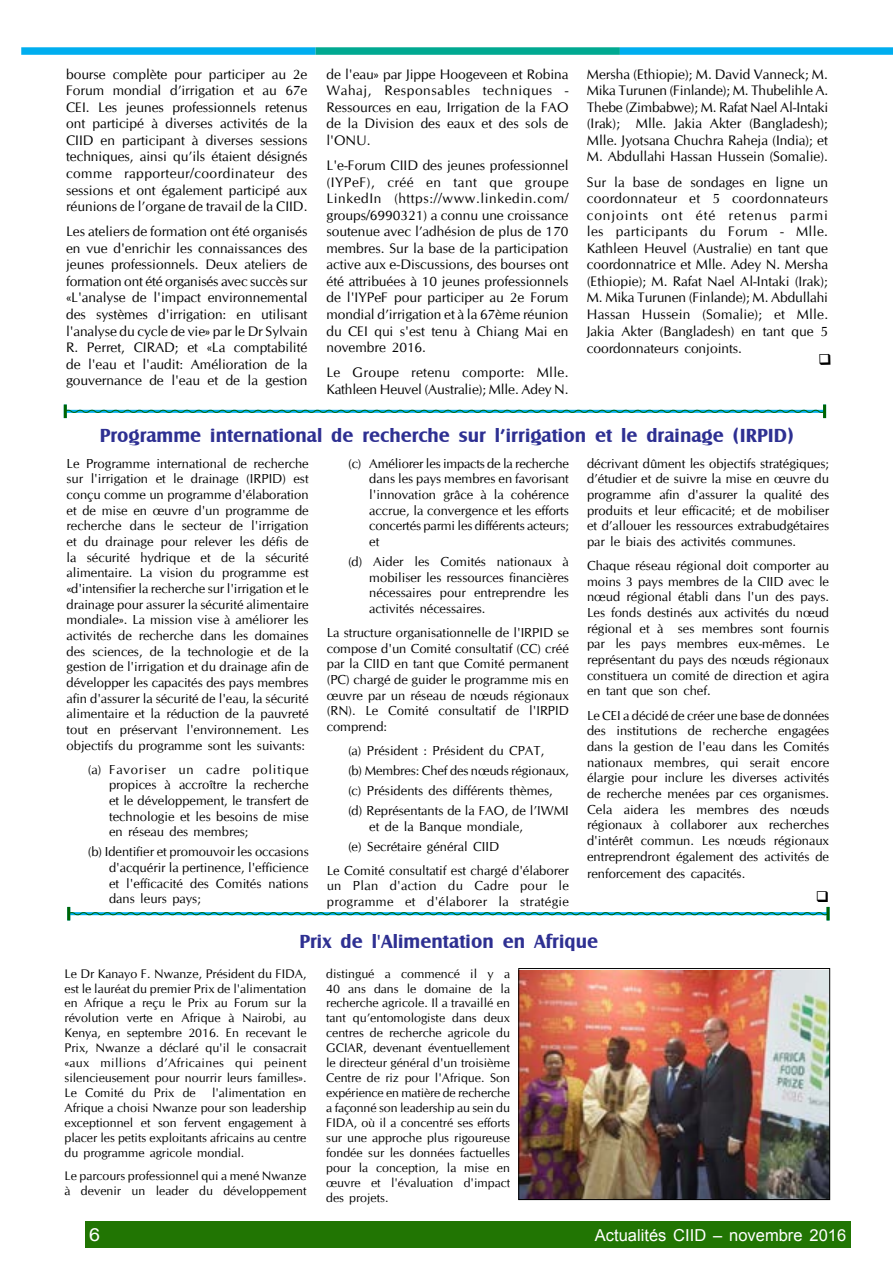
<style>
.page{position:relative;width:893px;height:1276px;background:#fff}
.page>*{position:absolute;margin:0;border:0;box-sizing:border-box;transform-origin:0 0}
.t1{font:700 19.5px "Castle T";color:#2e3092}
.t2{font:18px "Arial";color:#fff;scale:1.1 1}
.t3{font:16.5px "Arial";color:#fff}
.t4{font:13.8px/16.5px "CG Omega";color:#000;text-align:justify}
.t5{font:13.05px/15.6px "CG Omega";color:#000;text-align:justify}
.t6{font:12.45px/15px "CG Omega";color:#000;text-align:justify}
</style>
<div class="page">
<div style="left:85px;top:1221px;width:765px;height:27px;background:#217503"></div>
<svg style="left:67px;top:907px;width:762px;height:13px"></svg>
<img style="left:521px;top:970px;width:307px;height:227px">
<div style="left:519px;top:968px;width:311px;height:231px;border:1px solid #000"></div>
<svg style="left:67px;top:409px;width:756px;height:4px;background:#39abb0"></svg>
<hr style="left:64px;top:404px;width:3px;height:14px;background:#006400">
<hr style="left:823px;top:404px;width:3px;height:14px;background:#006400">
<div style="left:21px;top:47px;width:295px;height:8px;background:#00aeef"></div>
<div style="left:316px;top:47px;width:304px;height:8px;background:#00a991"></div>
<div style="left:620px;top:47px;width:273px;height:8px;background:#00aeef"></div>
<p class="t4" style="left:66px;top:66px;width:243px">bourse complète pour participer au 2e Forum mondial d’irrigation et au 67e CEI. Les jeunes professionnels retenus ont participé à diverses activités de la CIID en participant à diverses sessions techniques, ainsi qu’ils étaient désignés comme rapporteur/coordinateur des sessions et ont également participé aux réunions de l’organe de travail de la CIID.</p>
<p class="t4" style="left:66px;top:223px;width:243px">Les ateliers de formation ont été organisés en vue d'enrichir les connaissances des jeunes professionnels. Deux ateliers de formation ont été organisés avec succès sur «L'analyse de l'impact environnemental des systèmes d'irrigation: en utilisant l'analyse du cycle de vie» par le Dr Sylvain R. Perret, CIRAD; et «La comptabilité de l'eau et l'audit: Amélioration de la gouvernance de l'eau et de la gestion</p>
<p class="t4" style="left:326px;top:66px;width:244px">de l'eau» par Jippe Hoogeveen et Robina Wahaj, Responsables techniques - Ressources en eau, Irrigation de la FAO de la Division des eaux et des sols de l'ONU.</p>
<p class="t4" style="left:326px;top:157px;width:244px">L'e-Forum CIID des jeunes professionnel (IYPeF), créé en tant que groupe LinkedIn (https://www.linkedin.com/ groups/6990321) a connu une croissance soutenue avec l’adhésion de plus de 170 membres. Sur la base de la participation active aux e-Discussions, des bourses ont été attribuées à 10 jeunes professionnels de l'IYPeF pour participer au 2e Forum mondial d’irrigation et à la 67ème réunion du CEI qui s'est tenu à Chiang Mai en novembre 2016.</p>
<p class="t4" style="left:326px;top:364px;width:244px">Le Groupe retenu comporte: Mlle.<br>Kathleen Heuvel (Australie); Mlle. Adey N.</p>
<p class="t4" style="left:587px;top:66px;width:243px">Mersha (Ethiopie); M. David Vanneck; M.<br>Mika Turunen (Finlande); M. Thubelihle A.<br>Thebe (Zimbabwe); M. Rafat Nael Al-Intaki (Irak); Mlle. Jakia Akter (Bangladesh); Mlle. Jyotsana Chuchra Raheja (India); et M. Abdullahi Hassan Hussein (Somalie).</p>
<p class="t4" style="left:587px;top:174px;width:243px">Sur la base de sondages en ligne un coordonnateur et 5 coordonnateurs conjoints ont été retenus parmi les participants du Forum - Mlle.<br>Kathleen Heuvel (Australie) en tant que coordonnatrice et Mlle. Adey N. Mersha (Ethiopie); M. Rafat Nael Al-Intaki (Irak); M. Mika Turunen (Finlande); M. Abdullahi Hassan Hussein (Somalie); et Mlle.<br>Jakia Akter (Bangladesh) en tant que 5 coordonnateurs conjoints.</p>
<h1 class="t1" style="left:100px;top:424px;width:696px">Programme international de recherche sur l’irrigation et le drainage (IRPID)</h1>
<p class="t5" style="left:67px;top:455px;width:244px">Le Programme international de recherche sur l'irrigation et le drainage (IRPID) est conçu comme un programme d'élaboration et de mise en œuvre d'un programme de recherche dans le secteur de l'irrigation et du drainage pour relever les défis de la sécurité hydrique et de la sécurité alimentaire. La vision du programme est «d'intensifier la recherche sur l'irrigation et le drainage pour assurer la sécurité alimentaire mondiale». La mission vise à améliorer les activités de recherche dans les domaines des sciences, de la technologie et de la gestion de l'irrigation et du drainage afin de développer les capacités des pays membres afin d'assurer la sécurité de l'eau, la sécurité alimentaire et la réduction de la pauvreté tout en préservant l'environnement. Les objectifs du programme sont les suivants:</p>
<p class="t5" style="left:109px;top:761px;width:201px;text-indent:-21px">(a) Favoriser un cadre politique propices à accroître la recherche et le développement, le transfert de technologie et les besoins de mise en réseau des membres;</p>
<p class="t5" style="left:109px;top:844px;width:201px;text-indent:-21px">(b) Identifier et promouvoir les occasions d'acquérir la pertinence, l'efficience et l'efficacité des Comités nations dans leurs pays;</p>
<p class="t5" style="left:369px;top:455px;width:201px;text-indent:-21px">(c) Améliorer les impacts de la recherche dans les pays membres en favorisant l'innovation grâce à la cohérence accrue, la convergence et les efforts concertés parmi les différents acteurs; et</p>
<p class="t5" style="left:369px;top:554px;width:201px;text-indent:-21px">(d) Aider les Comités nationaux à mobiliser les ressources financières nécessaires pour entreprendre les activités nécessaires.</p>
<p class="t5" style="left:327px;top:625px;width:244px">La structure organisationnelle de l'IRPID se compose d'un Comité consultatif (CC) créé par la CIID en tant que Comité permanent (PC) chargé de guider le programme mis en œuvre par un réseau de nœuds régionaux (RN). Le Comité consultatif de l'IRPID comprend:</p>
<p class="t5" style="left:348px;top:741px;width:223px;line-height:20px;text-align:left">(a) Président : Président du CPAT,<br>(b) Membres: Chef des nœuds régionaux, (c) Présidents des différents thèmes, (d) Représentants de la FAO, de l’IWMI</p>
<p class="t5" style="left:348px;top:816px;width:176px;line-height:20px;text-indent:21px">et de la Banque mondiale, (e) Secrétaire général CIID</p>
<p class="t5" style="left:327px;top:862px;width:244px">Le Comité consultatif est chargé d'élaborer un Plan d'action du Cadre pour le programme et d'élaborer la stratégie</p>
<p class="t5" style="left:587px;top:455px;width:244px">décrivant dûment les objectifs stratégiques; d’étudier et de suivre la mise en œuvre du programme afin d'assurer la qualité des produits et leur efficacité; et de mobiliser et d’allouer les ressources extrabudgétaires par le biais des activités communes.</p>
<p class="t5" style="left:587px;top:558px;width:244px">Chaque réseau régional doit comporter au moins 3 pays membres de la CIID avec le nœud régional établi dans l'un des pays.<br>Les fonds destinés aux activités du nœud régional et à ses membres sont fournis par les pays membres eux-mêmes. Le représentant du pays des nœuds régionaux constituera un comité de direction et agira en tant que son chef.</p>
<p class="t5" style="left:587px;top:707px;width:244px">Le CEI a décidé de créer une base de données des institutions de recherche engagées dans la gestion de l'eau dans les Comités nationaux membres, qui serait encore élargie pour inclure les diverses activités de recherche menées par ces organismes.<br>Cela aidera les membres des nœuds régionaux à collaborer aux recherches d'intérêt commun. Les nœuds régionaux entreprendront également des activités de</p>
<p class="t5" style="left:587px;top:865px;width:160px">renforcement des capacités.</p>
<h1 class="t1" style="left:299px;top:930px;width:300px">Prix de l'Alimentation en Afrique</h1>
<p class="t6" style="left:65px;top:966px;width:243px">Le Dr Kanayo F. Nwanze, Président du FIDA, est le lauréat du premier Prix de l'alimentation en Afrique a reçu le Prix au Forum sur la révolution verte en Afrique à Nairobi, au Kenya, en septembre 2016. En recevant le Prix, Nwanze a déclaré qu'il le consacrait «aux millions d’Africaines qui peinent silencieusement pour nourrir leurs familles».<br>Le Comité du Prix de</p>
<p class="t6" style="left:65px;top:1085px;width:243px;text-indent:148px">l'alimentation en Afrique a choisi Nwanze pour son leadership exceptionnel et son fervent engagement à placer les petits exploitants africains au centre du programme agricole mondial.</p>
<p class="t6" style="left:65px;top:1168px;width:243px">Le parcours professionnel qui a mené Nwanze à devenir un leader du développement</p>
<p class="t6" style="left:326px;top:966px;width:185px">distingué a commencé il y a 40 ans dans le domaine de la recherche agricole. Il a travaillé en tant qu’entomologiste dans deux centres de recherche agricole du GCIAR, devenant éventuellement le directeur général d'un troisième Centre de riz pour l'Afrique. Son expérience en matière de recherche a façonné son leadership au sein du FIDA, où il a concentré ses efforts sur une approche plus rigoureuse fondée sur les données factuelles pour la conception, la mise en œuvre et l'évaluation d'impact des projets.</p>
<h2 class="t2" style="left:89px;top:1222px;width:12px">6</h2>
<p class="t3" style="left:595px;top:1224px;width:253px">Actualités CIID – novembre 2016</p>
</div>
